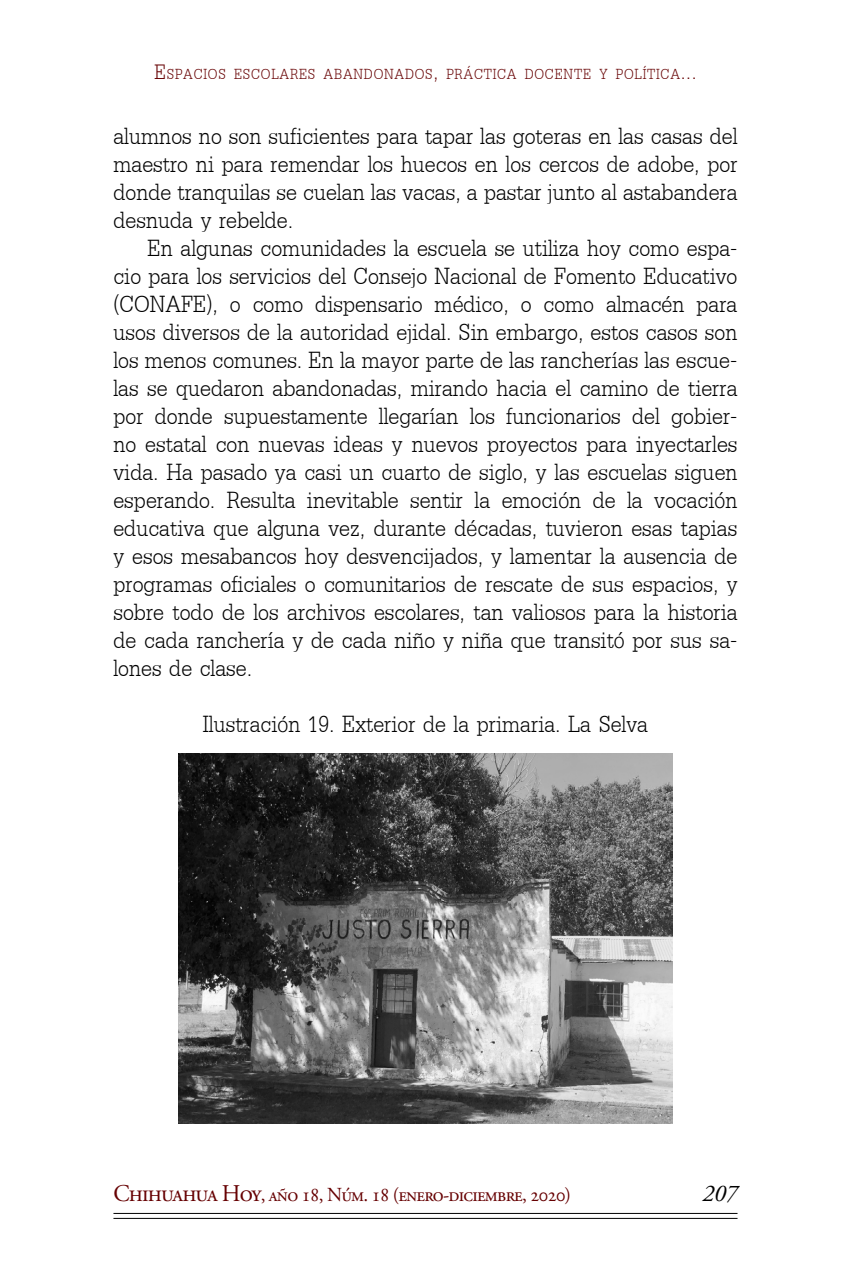
<style>
.page{position:relative;width:851px;height:1265px;background:#fff}
.page>*{position:absolute;margin:0;border:0;box-sizing:border-box;transform-origin:0 0}
.t1{font:34.6px/28px "Dillenia UPC";color:#000;text-align:justify}
.t2{font:italic 24px "Adobe Garamond Pro";color:#000}
.t3{font:21.6px "Dillenia UPC";letter-spacing:.035em;color:#660002}
.t4{font:19.8px "Adobe Garamond Pro";letter-spacing:-.04em;color:#660002}
.s1{font-size:30.8px}
.s2{font-size:24px}
</style>
<div class="page">
<hr style="left:113px;top:1212px;width:624px;height:1px;background:#000">
<hr style="left:113px;top:1217px;width:624px;height:1px;background:#000">
<img style="left:178px;top:753px;width:494px;height:370px">
<p class="t3" style="left:154px;top:59px;width:543px"><span class="s1">E</span>spacios escolares abandonados<span class="s1">,</span> práctica docente y política<span class="s1">...</span></p>
<p class="t1" style="left:113px;top:122px;width:625px">alumnos no son suficientes para tapar las goteras en las casas del maestro ni para remendar los huecos en los cercos de adobe, por donde tranquilas se cuelan las vacas, a pastar junto al astabandera desnuda y rebelde.</p>
<p class="t1" style="left:113px;top:234px;width:625px;text-indent:34px">En algunas comunidades la escuela se utiliza hoy como espa&shy;cio para los servicios del Consejo Nacional de Fomento Educativo (CONAFE), o como dispensario médico, o como almacén para usos diversos de la autoridad ejidal. Sin embargo, estos casos son los menos comunes. En la mayor parte de las rancherías las escue&shy;las se quedaron abandonadas, mirando hacia el camino de tierra por donde supuestamente llegarían los funcionarios del gobier&shy;no estatal con nuevas ideas y nuevos proyectos para inyectarles vida. Ha pasado ya casi un cuarto de siglo, y las escuelas siguen esperando. Resulta inevitable sentir la emoción de la vocación educativa que alguna vez, durante décadas, tuvieron esas tapias y esos mesabancos hoy desvencijados, y lamentar la ausencia de programas oficiales o comunitarios de rescate de sus espacios, y sobre todo de los archivos escolares, tan valiosos para la historia de cada ranchería y de cada niño y niña que transitó por sus sa&shy;lones de clase.</p>
<p class="t1" style="left:203px;top:710px;width:447px">Ilustración 19. Exterior de la primaria. La Selva</p>
<p class="t4" style="left:113px;top:1182px;width:459px"><span class="s2">Chihuahua Hoy</span>, año 18, Núm. 18 (enero-diciembre, 2020)</p>
<p class="t2" style="left:702px;top:1178px;width:36px">207</p>
</div>
